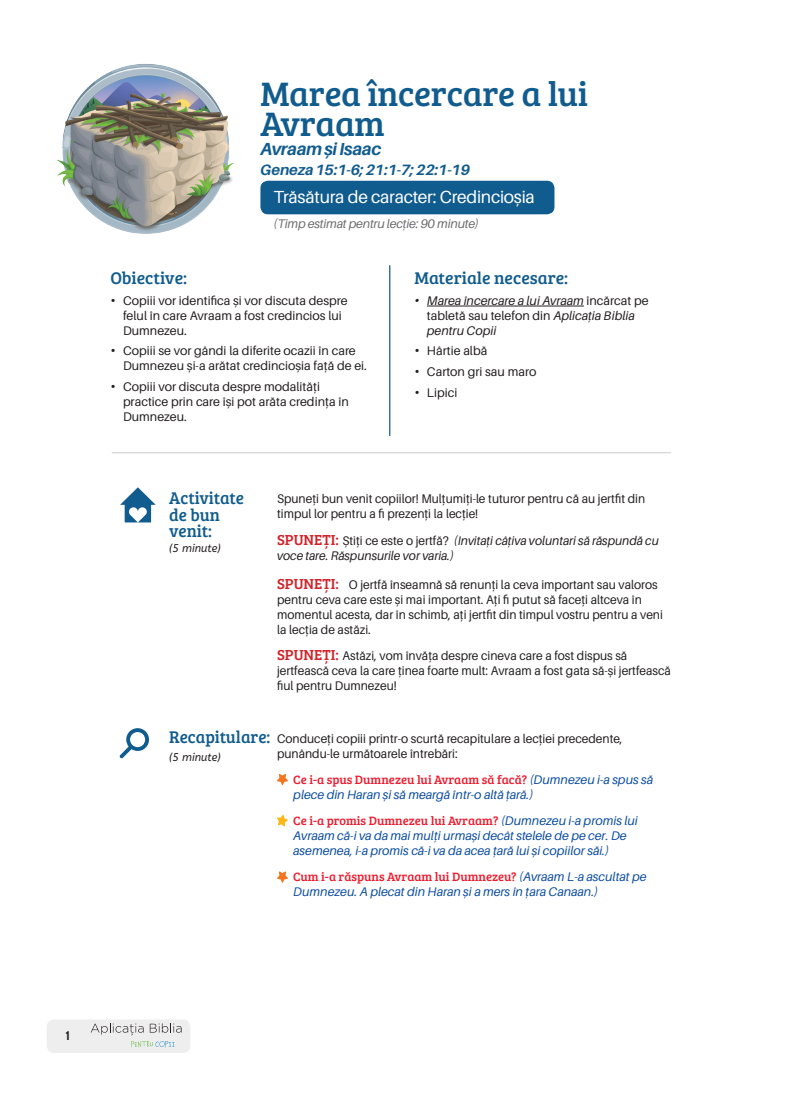
<style>
.page{position:relative;width:790px;height:1098px;background:#fff}
.page>*{position:absolute;margin:0;border:0;box-sizing:border-box;transform-origin:0 0}
.t1{font:35px/30px "Bree Serif";letter-spacing:-.01em;color:#115c8e}
.t2{font:17.5px/16.2px "Bree Serif";color:#115c8e}
.t3{font:17.5px "Aileron";letter-spacing:-.015em;color:#fff}
.t4{font:italic 700 17.5px "Aileron";letter-spacing:-.015em;color:#115c8e}
.t5{font:italic 700 15px "Aileron";letter-spacing:-.015em;color:#115c8e}
.t6{font:12.5px/15px "Aileron";color:#231f20;scale:.96 1}
.t7{font:italic 12.5px/15px "Aileron";color:#0d4da1}
.t8{font:12.5px/15px "Aileron";color:#231f20}
.t9{font:italic 12.5px/15px "Aileron";color:#231f20;scale:.96 1}
.t10{font:italic 12.5px/15px "Aileron";color:#231f20}
.t11{font:italic 12.5px "Aileron";letter-spacing:-.015em;color:#6c6d70}
.t12{font:700 12.5px "Cabin";color:#231f20}
.t13{font:italic 11.25px "A Bee Zee";color:#231f20}
.s1{font-size:15px}
.s2{font-style:normal}
.s3{font-family:"Bree Serif";font-style:normal;font-size:15px;color:#d1232a}
.s4{font-family:"Bree Serif";font-size:15px;color:#d1232a}
.s5{font-family:"Bree Serif";font-style:normal;color:#ee1b2d}
</style>
<div class="page">
<div style="left:47px;top:1019px;width:143px;height:33px;background:#eeeeef;border-radius:8px"></div>
<img style="left:56px;top:64px;width:179px;height:170px">
<hr style="left:426px;top:306px;width:157px;height:1px;background:#231f20">
<hr style="left:389px;top:265px;width:1px;height:171px;background:#115c8e">
<svg style="left:277px;top:774px;width:11px;height:11px"></svg>
<svg style="left:277px;top:814px;width:11px;height:12px"></svg>
<svg style="left:277px;top:871px;width:11px;height:11px"></svg>
<hr style="left:112px;top:452px;width:558px;height:1px;background:#d5d6d8">
<svg style="left:120px;top:487px;width:35px;height:35px"></svg>
<svg style="left:119px;top:728px;width:30px;height:30px"></svg>
<div style="left:260px;top:181px;width:294px;height:33px;background:#115c8e;border-radius:8px"></div>
<svg style="left:91px;top:1023px;width:90px;height:24px"></svg>
<p class="t1" style="left:260px;top:77px;width:329px">Marea încercare a lui<br>Avraam</p>
<p class="t4" style="left:260px;top:139px;width:122px">Avraam și Isaac</p>
<p class="t5" style="left:260px;top:161px;width:211px">Geneza 15:1-6; 21:1-7; 22:1-19</p>
<p class="t3" style="left:273px;top:187px;width:263px">Trăsătura de caracter: Credincioșia</p>
<p class="t11" style="left:273px;top:217px;width:207px">(Timp estimat pentru lecție: 90 minute)</p>
<p class="t2" style="left:110px;top:269px;width:78px">Obiective:</p>
<p class="t8" style="left:123px;top:293px;width:226px;text-indent:-12px"><span class="s1">•</span> Copiii vor identifica și vor discuta despre felul în care Avraam a fost credincios lui<br>Dumnezeu.</p>
<p class="t8" style="left:123px;top:344px;width:245px;text-indent:-12px"><span class="s1">•</span> Copiii se vor gândi la diferite ocazii în care<br>Dumnezeu și-a arătat credincioșia față de ei.</p>
<p class="t8" style="left:123px;top:379px;width:227px;text-indent:-12px"><span class="s1">•</span> Copiii vor discuta despre modalități practice prin care își pot arăta credința în<br>Dumnezeu.</p>
<p class="t2" style="left:414px;top:269px;width:155px">Materiale necesare:</p>
<p class="t10" style="left:426px;top:293px;width:223px;text-indent:-12px"><span class="s1">•</span> Marea încercare a lui Avraam <span class="s2">încărcat pe tabletă sau telefon din</span> Aplicația Biblia pentru Copii</p>
<p class="t8" style="left:414px;top:344px;width:74px"><span class="s1">•</span> Hârtie albă</p>
<p class="t8" style="left:414px;top:364px;width:123px"><span class="s1">•</span> Carton gri sau maro</p>
<p class="t8" style="left:414px;top:385px;width:44px"><span class="s1">•</span> Lipici</p>
<p class="t2" style="left:169px;top:489px;width:76px">Activitate de bun venit:</p>
<p class="t13" style="left:169px;top:541px;width:53px">(5 minute)</p>
<p class="t6" style="left:277px;top:491px;width:385px">Spuneți bun venit copiilor! Mulțumiți-le tuturor pentru că au jertfit din timpul lor pentru a fi prezenți la lecție!</p>
<p class="t9" style="left:277px;top:533px;width:399px"><span class="s3">SPUNEȚI:</span> <span class="s2">Știți ce este o jertfă?</span> (Invitați câțiva voluntari să răspundă cu voce tare. Răspunsurile vor varia.)</p>
<p class="t6" style="left:277px;top:577px;width:403px"><span class="s4">SPUNEȚI:</span> O jertfă înseamnă să renunți la ceva important sau valoros pentru ceva care este și mai important. Ați fi putut să faceți altceva în momentul acesta, dar în schimb, ați jertfit din timpul vostru pentru a veni la lecția de astăzi.</p>
<p class="t6" style="left:277px;top:648px;width:411px"><span class="s4">SPUNEȚI:</span> Astăzi, vom învăța despre cineva care a fost dispus să jertfească ceva la care ținea foarte mult: Avraam a fost gata să-și jertfească fiul pentru Dumnezeu!</p>
<p class="t2" style="left:169px;top:728px;width:103px">Recapitulare:</p>
<p class="t13" style="left:169px;top:750px;width:53px">(5 minute)</p>
<p class="t6" style="left:277px;top:731px;width:361px">Conduceți copiii printr-o scurtă recapitulare a lecției precedente, punându-le următoarele întrebări:</p>
<p class="t7" style="left:293px;top:772px;width:361px"><span class="s5">Ce i-a spus Dumnezeu lui Avraam să facă?</span> (Dumnezeu i-a spus să plece din Haran și să meargă într-o altă țară.)</p>
<p class="t7" style="left:293px;top:813px;width:346px"><span class="s5">Ce i-a promis Dumnezeu lui Avraam?</span> (Dumnezeu i-a promis lui<br>Avraam că-i va da mai mulți urmași decât stelele de pe cer. De asemenea, i-a promis că-i va da acea țară lui și copiilor săi.)</p>
<p class="t7" style="left:293px;top:869px;width:354px"><span class="s5">Cum i-a răspuns Avraam lui Dumnezeu?</span> (Avraam L-a ascultat pe<br>Dumnezeu. A plecat din Haran și a mers în țara Canaan.)</p>
<p class="t12" style="left:65px;top:1025px;width:6px">1</p>
</div>
